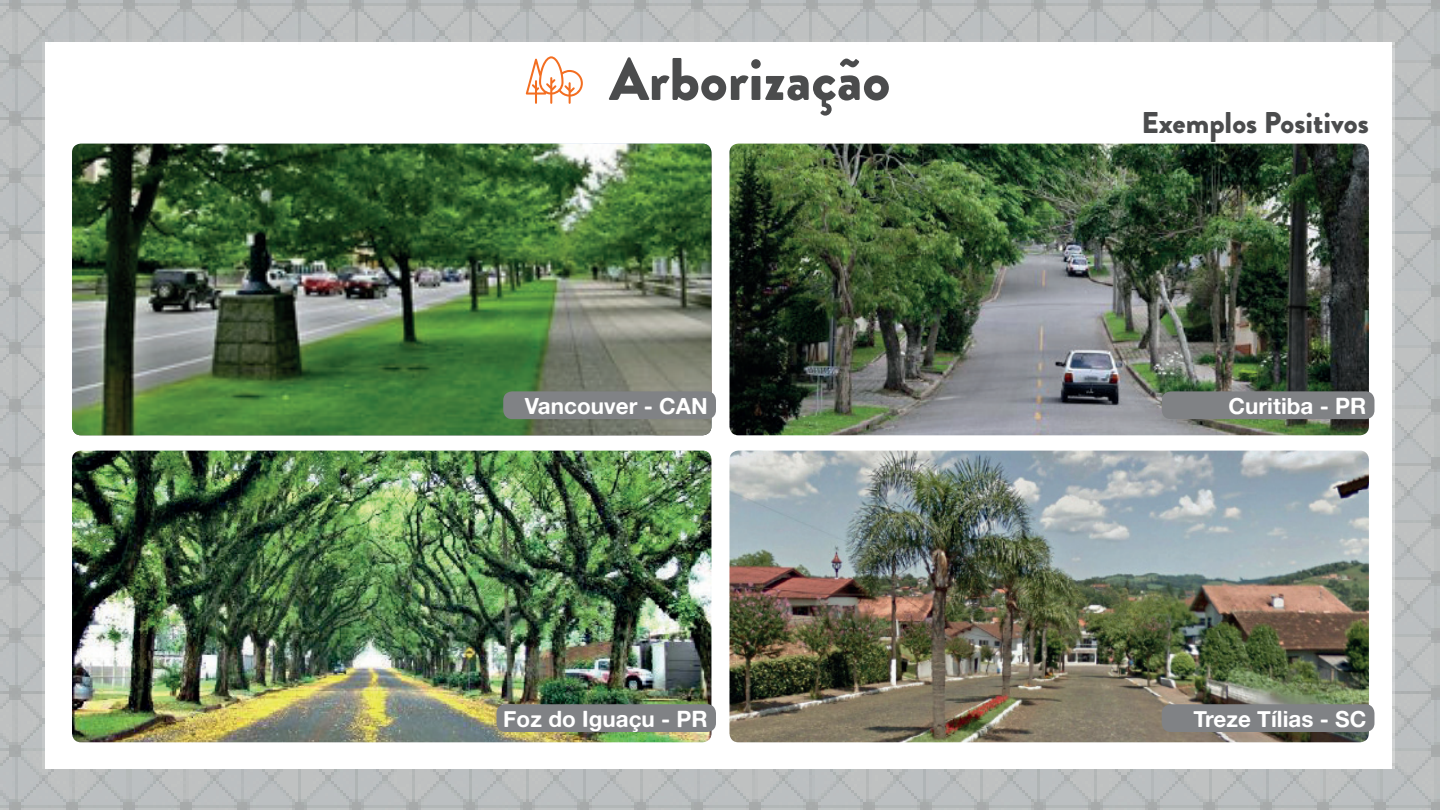
<style>
.page{position:relative;width:1440px;height:810px;background:#fff}
.page>*{position:absolute;margin:0;border:0;box-sizing:border-box;transform-origin:0 0}
.t1{font:900 60px "Brandon Grotesque";color:#4b4c4d}
.t2{font:900 30px "Brandon Grotesque";color:#4b4c4d}
.t3{font:22.5px "Alte Haas Grotesk Bold";color:#fff}
</style>
<div class="page">
<img style="left:0;top:0;width:1440px;height:810px">
<img style="left:729px;top:451px;width:640px;height:291px">
<div style="left:678px;top:146px;width:84px;height:49px;background:#fff"></div>
<img style="left:72px;top:144px;width:639px;height:291px">
<img style="left:72px;top:451px;width:639px;height:291px">
<img style="left:729px;top:144px;width:640px;height:291px">
<svg style="left:526px;top:56px;width:57px;height:48px"></svg>
<div style="left:1162px;top:391px;width:212px;height:28px;background:#808285;border-radius:9px"></div>
<div style="left:503px;top:391px;width:213px;height:28px;background:#808285;border-radius:9px"></div>
<div style="left:1162px;top:704px;width:212px;height:28px;background:#808285;border-radius:9px"></div>
<div style="left:496px;top:704px;width:220px;height:28px;background:#808285;border-radius:9px"></div>
<h1 class="t1" style="left:609px;top:37px;width:283px">Arborização</h1>
<h2 class="t2" style="left:1142px;top:101px;width:229px">Exemplos Positivos</h2>
<p class="t3" style="left:525px;top:392px;width:184px">Vancouver - CAN</p>
<p class="t3" style="left:1229px;top:392px;width:139px">Curitiba - PR</p>
<p class="t3" style="left:503px;top:705px;width:206px">Foz do Iguaçu - PR</p>
<p class="t3" style="left:1194px;top:705px;width:174px">Treze Tílias - SC</p>
</div>
